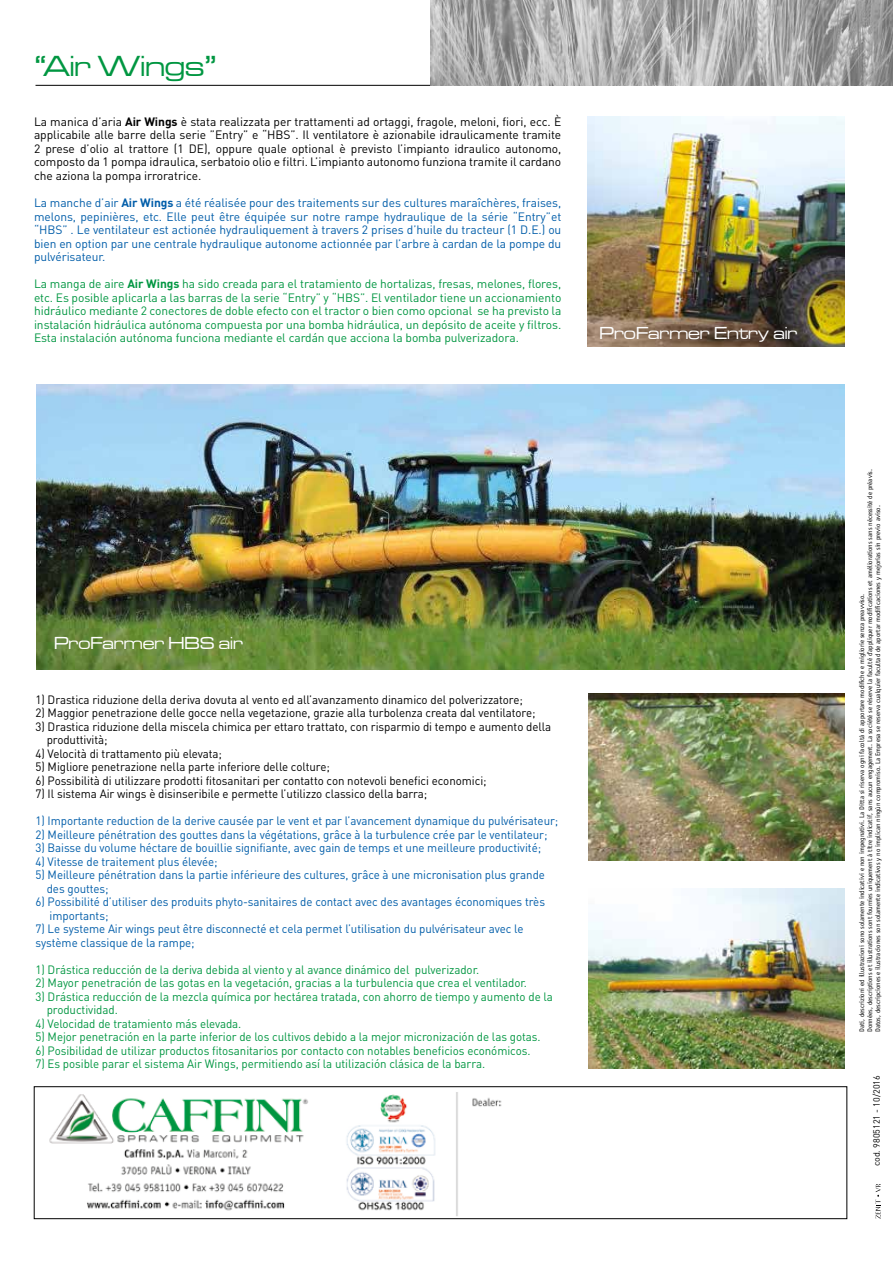
<style>
.page{position:relative;width:893px;height:1263px;background:#fff}
.page>*{position:absolute;margin:0;border:0;box-sizing:border-box;transform-origin:0 0}
.t1{font:500 expanded 30px "Microgramma Com";color:#009641}
.t2{font:500 expanded 18px "Microgramma Com";color:#fff}
.t3{font:12px/13.5px "DIN";letter-spacing:-.005em;color:#005da9;scale:.96 1}
.t4{font:12px/13.5px "DIN";letter-spacing:-.005em;color:#009641;scale:.96 1}
.t5{font:12px/13.5px "DIN";letter-spacing:-.005em;color:#000;scale:.96 1}
.t6{font:12px/13.5px "DIN";letter-spacing:-.005em;color:#009641;text-align:justify}
.t7{font:12px/13.5px "DIN";letter-spacing:-.005em;color:#000;text-align:justify}
.t8{font:12px/13.5px "DIN";letter-spacing:-.005em;color:#005da9;text-align:justify}
.t9{font:9px "DIN";color:#000}
.t10{font:6.75px/8.1px "Officina Sans";color:#000}
.s1{font-weight:700}
</style>
<div class="page">
<img style="left:49px;top:1092px;width:453px;height:124px">
<div style="left:34px;top:1086px;width:813px;height:133px;border:1px solid #000"></div>
<svg style="left:876px;top:1184px;width:4px;height:35px"></svg>
<img style="left:588px;top:116px;width:257px;height:230px">
<img style="left:588px;top:694px;width:257px;height:166px">
<img style="left:588px;top:889px;width:257px;height:180px">
<hr style="left:36px;top:85px;width:410px;height:1px;background:#000">
<img style="left:36px;top:384px;width:809px;height:286px">
<img style="left:430px;top:0;width:463px;height:86px">
<h1 class="t1" style="left:34px;top:47px;width:184px">“Air Wings”</h1>
<p class="t7" style="left:34px;top:115px;width:529px">La manica d’aria <span class="s1">Air Wings</span> è stata realizzata per trattamenti ad ortaggi, fragole, meloni, fiori, ecc. È applicabile alle barre della serie ”Entry” e “HBS”. Il ventilatore è azionabile idraulicamente tramite 2 prese d’olio al trattore (1 DE), oppure quale optional è previsto l’impianto idraulico autonomo, composto da 1 pompa idraulica, serbatoio olio e filtri. L’impianto autonomo funziona tramite il cardano che aziona la pompa irroratrice.</p>
<p class="t8" style="left:34px;top:196px;width:529px">La manche d’air <span class="s1">Air Wings</span> a été réalisée pour des traitements sur des cultures maraîchères, fraises, melons, pepinières, etc. Elle peut être équipée sur notre rampe hydraulique de la série “Entry”et “HBS” . Le ventilateur est actionée hydrauliquement à travers 2 prises d’huile du tracteur (1 D.E.) ou bien en option par une centrale hydraulique autonome actionnée par l’arbre à cardan de la pompe du pulvérisateur.</p>
<p class="t6" style="left:34px;top:277px;width:529px">La manga de aire <span class="s1">Air Wings</span> ha sido creada para el tratamiento de hortalizas, fresas, melones, flores, etc. Es posible aplicarla a las barras de la serie “Entry” y “HBS”. El ventilador tiene un accionamiento hidráulico mediante 2 conectores de doble efecto con el tractor o bien como opcional se ha previsto la instalación hidráulica autónoma compuesta por una bomba hidráulica, un depósito de aceite y filtros.<br>Esta instalación autónoma funciona mediante el cardán que acciona la bomba pulverizadora.</p>
<h2 class="t2" style="left:600px;top:322px;width:199px">ProFarmer Entry air</h2>
<h2 class="t2" style="left:54px;top:631px;width:190px">ProFarmer HBS air</h2>
<p class="t5" style="left:36px;top:693px;width:509px">1) Drastica riduzione della deriva dovuta al vento ed all’avanzamento dinamico del polverizzatore;</p>
<p class="t5" style="left:36px;top:706px;width:522px">2) Maggior penetrazione delle gocce nella vegetazione, grazie alla turbolenza creata dal ventilatore;</p>
<p class="t5" style="left:47px;top:720px;width:527px;text-indent:-11px">3) Drastica riduzione della miscela chimica per ettaro trattato, con risparmio di tempo e aumento della produttività;</p>
<p class="t5" style="left:36px;top:747px;width:196px">4) Velocità di trattamento più elevata;</p>
<p class="t5" style="left:36px;top:760px;width:308px">5) Migliore penetrazione nella parte inferiore delle colture;</p>
<p class="t5" style="left:36px;top:774px;width:471px">6) Possibilità di utilizzare prodotti fitosanitari per contatto con notevoli benefici economici;</p>
<p class="t5" style="left:36px;top:787px;width:410px">7) Il sistema Air wings è disinseribile e permette l’utilizzo classico della barra;</p>
<p class="t3" style="left:36px;top:814px;width:546px">1) Importante reduction de la derive causée par le vent et par l’avancement dynamique du pulvérisateur;</p>
<p class="t3" style="left:36px;top:828px;width:535px">2) Meilleure pénétration des gouttes dans la végétations, grâce à la turbulence crée par le ventilateur;</p>
<p class="t3" style="left:36px;top:841px;width:528px">3) Baisse du volume héctare de bouillie signifiante, avec gain de temps et une meilleure productivité;</p>
<p class="t3" style="left:36px;top:855px;width:191px">4) Vitesse de traitement plus élevée;</p>
<p class="t3" style="left:47px;top:868px;width:521px;text-indent:-11px">5) Meilleure pénétration dans la partie inférieure des cultures, grâce à une micronisation plus grande des gouttes;</p>
<p class="t3" style="left:50px;top:895px;width:518px;text-indent:-14px">6) Possibilité d’utiliser des produits phyto-sanitaires de contact avec des avantages économiques très importants;</p>
<p class="t3" style="left:36px;top:922px;width:510px">7) Le systeme Air wings peut être disconnecté et cela permet l’utilisation du pulvérisateur avec le système classique de la rampe;</p>
<p class="t4" style="left:36px;top:963px;width:464px">1) Drástica reducción de la deriva debida al viento y al avance dinámico del pulverizador.</p>
<p class="t4" style="left:36px;top:976px;width:513px">2) Mayor penetración de las gotas en la vegetación, gracias a la turbulencia que crea el ventilador.</p>
<p class="t4" style="left:47px;top:990px;width:529px;text-indent:-11px">3) Drástica reducción de la mezcla química por hectárea tratada, con ahorro de tiempo y aumento de la productividad.</p>
<p class="t4" style="left:36px;top:1017px;width:216px">4) Velocidad de tratamiento más elevada.</p>
<p class="t4" style="left:36px;top:1030px;width:527px">5) Mejor penetración en la parte inferior de los cultivos debido a la mejor micronización de las gotas.</p>
<p class="t4" style="left:36px;top:1044px;width:517px">6) Posibilidad de utilizar productos fitosanitarios por contacto con notables beneficios económicos.</p>
<p class="t4" style="left:36px;top:1057px;width:470px">7) Es posible parar el sistema Air Wings, permitiendo así la utilización clásica de la barra.</p>
<p class="t10" style="left:858px;top:1032px;width:565px;rotate:-90deg">Dati, descrizioni ed illustrazioni sono solamente indicativi e non impegnativi. La Ditta si riserva ogni facoltà di apportare modifiche e migliorie senza preavviso.<br>Données, descriptions et illustrations sont fournies uniquement à tître indicatif, sans aucun engagement. La société se réserve la faculté d’appliquer modifications et améliorations sans nécessité de préavis.<br>Datos, descripciones e ilustraciones son solamente indicativos y no implican ningùn compromiso. La Empresa se reserva cualquier facultad de aportar modificaciones y mejorías sin previo aviso.</p>
<p class="t9" style="left:871px;top:1166px;width:93px;rotate:-90deg">cod. 9805121 - 10/2016</p>
</div>
